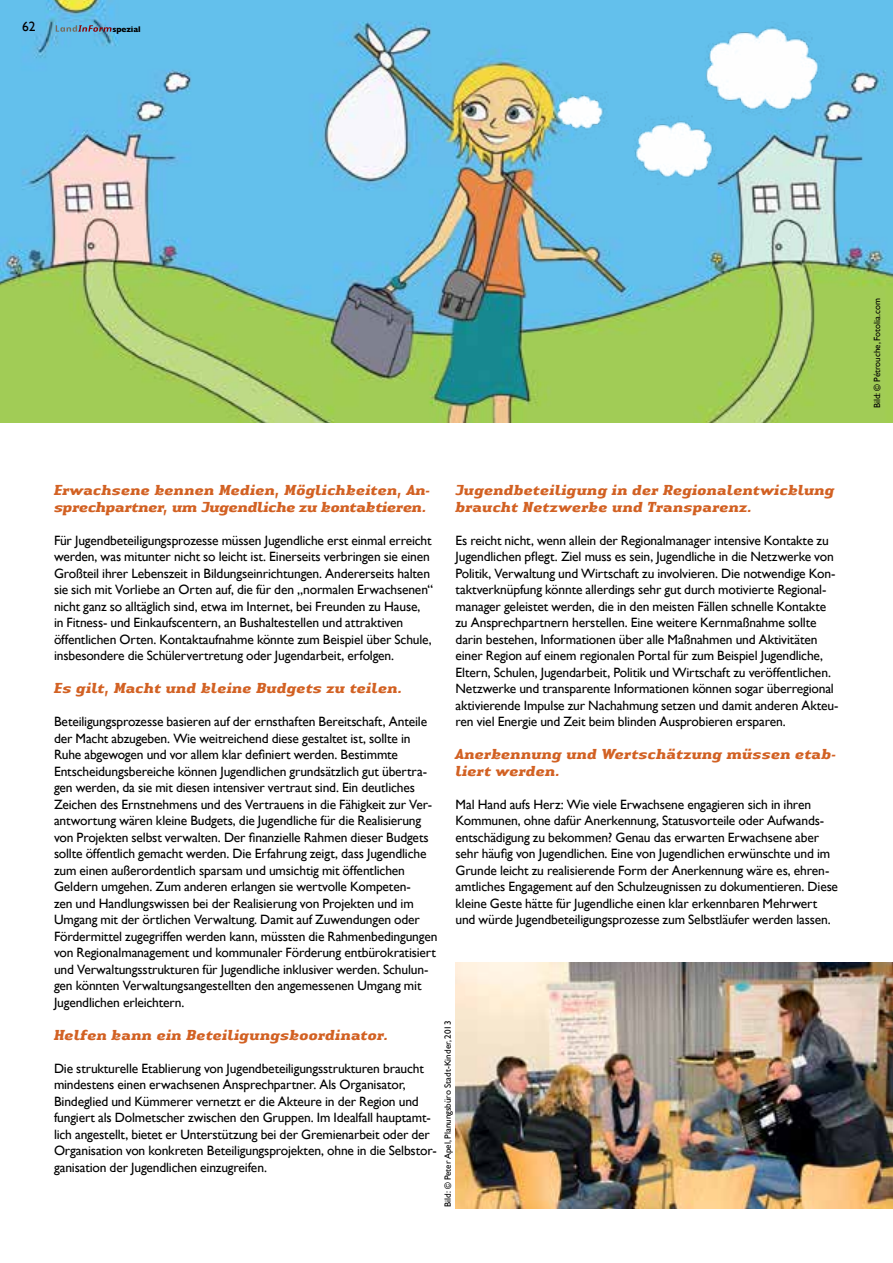
<style>
.page{position:relative;width:893px;height:1263px;background:#fff}
.page>*{position:absolute;margin:0;border:0;box-sizing:border-box;transform-origin:0 0}
.t1{font:italic 700 15px/16.5px "Authentic Serif Com";letter-spacing:-.015em;color:#d26123}
.t2{font:13.5px/16.5px "Gill Sans";letter-spacing:-.01em;color:#000}
.t3{font:9px "Gill Sans";color:#000}
.t4{font:700 8.4px "Gill Sans";letter-spacing:-.015em;color:#000}
</style>
<div class="page">
<img style="left:0;top:0;width:893px;height:422px">
<svg style="left:56px;top:25px;width:56px;height:7px"></svg>
<img style="left:455px;top:962px;width:438px;height:247px">
<img style="left:539px;top:21px;width:300px;height:165px">
<p class="t2" style="left:22px;top:18px;width:15px">62</p>
<p class="t4" style="left:112px;top:24px;width:30px">spezial</p>
<p class="t1" style="left:455px;top:482px;width:381px">Jugendbeteiligung in der Regionalentwicklung braucht Netzwerke und Transparenz.</p>
<p class="t2" style="left:455px;top:532px;width:385px">Es reicht nicht, wenn allein der Regionalmanager intensive Kontakte zu Jugendlichen pflegt. Ziel muss es sein, Jugendliche in die Netzwerke von Politik, Verwaltung und Wirtschaft zu involvieren. Die notwendige Kon&shy;taktverknüpfung könnte allerdings sehr gut durch motivierte Regional&shy;manager geleistet werden, die in den meisten Fällen schnelle Kontakte zu Ansprechpartnern herstellen. Eine weitere Kernmaßnahme sollte darin bestehen, Informationen über alle Maßnahmen und Aktivitäten einer Region auf einem regionalen Portal für zum Beispiel Jugendliche, Eltern, Schulen, Jugendarbeit, Politik und Wirtschaft zu veröffentlichen.<br>Netzwerke und transparente Informationen können sogar überregional aktivierende Impulse zur Nachahmung setzen und damit anderen Akteu&shy;ren viel Energie und Zeit beim blinden Ausprobieren ersparen.</p>
<p class="t1" style="left:455px;top:746px;width:383px">Anerkennung und Wertschätzung müssen etab&shy;liert werden.</p>
<p class="t2" style="left:455px;top:796px;width:384px">Mal Hand aufs Herz: Wie viele Erwachsene engagieren sich in ihren Kommunen, ohne dafür Anerkennung, Statusvorteile oder Aufwands&shy;entschädigung zu bekommen? Genau das erwarten Erwachsene aber sehr häufig von Jugendlichen. Eine von Jugendlichen erwünschte und im Grunde leicht zu realisierende Form der Anerkennung wäre es, ehren&shy;amtliches Engagement auf den Schulzeugnissen zu dokumentieren. Diese kleine Geste hätte für Jugendliche einen klar erkennbaren Mehrwert und würde Jugendbeteiligungsprozesse zum Selbstläufer werden lassen.</p>
<p class="t1" style="left:54px;top:482px;width:378px">Erwachsene kennen Medien, Möglichkeiten, An&shy;sprechpartner, um Jugendliche zu kontaktieren.</p>
<p class="t2" style="left:54px;top:532px;width:381px">Für Jugendbeteiligungsprozesse müssen Jugendliche erst einmal erreicht werden, was mitunter nicht so leicht ist. Einerseits verbringen sie einen Großteil ihrer Lebenszeit in Bildungseinrichtungen. Andererseits halten sie sich mit Vorliebe an Orten auf, die für den „normalen Erwachsenen“ nicht ganz so alltäglich sind, etwa im Internet, bei Freunden zu Hause, in Fitness- und Einkaufscentern, an Bushaltestellen und attraktiven öffentlichen Orten. Kontaktaufnahme könnte zum Beispiel über Schule, insbesondere die Schülervertretung oder Jugendarbeit, erfolgen.</p>
<p class="t1" style="left:54px;top:680px;width:350px">Es gilt, Macht und kleine Budgets zu teilen.</p>
<p class="t2" style="left:54px;top:713px;width:385px">Beteiligungsprozesse basieren auf der ernsthaften Bereitschaft, Anteile der Macht abzugeben. Wie weitreichend diese gestaltet ist, sollte in Ruhe abgewogen und vor allem klar definiert werden. Bestimmte Entscheidungsbereiche können Jugendlichen grundsätzlich gut übertra&shy;gen werden, da sie mit diesen intensiver vertraut sind. Ein deutliches Zeichen des Ernstnehmens und des Vertrauens in die Fähigkeit zur Ver&shy;antwortung wären kleine Budgets, die Jugendliche für die Realisierung von Projekten selbst verwalten. Der finanzielle Rahmen dieser Budgets sollte öffentlich gemacht werden. Die Erfahrung zeigt, dass Jugendliche zum einen außerordentlich sparsam und umsichtig mit öffentlichen Geldern umgehen. Zum anderen erlangen sie wertvolle Kompeten-<br>zen und Handlungswissen bei der Realisierung von Projekten und im Umgang mit der örtlichen Verwaltung. Damit auf Zuwendungen oder Fördermittel zugegriffen werden kann, müssten die Rahmenbedingungen von Regionalmanagement und kommunaler Förderung entbürokratisiert und Verwaltungsstrukturen für Jugendliche inklusiver werden. Schulun&shy;gen könnten Verwaltungsangestellten den angemessenen Umgang mit Jugendlichen erleichtern.</p>
<p class="t1" style="left:54px;top:1026px;width:336px">Helfen kann ein Beteiligungskoordinator.</p>
<p class="t2" style="left:54px;top:1060px;width:384px">Die strukturelle Etablierung von Jugendbeteiligungsstrukturen braucht mindestens einen erwachsenen Ansprechpartner. Als Organisator, Bindeglied und Kümmerer vernetzt er die Akteure in der Region und fungiert als Dolmetscher zwischen den Gruppen. Im Idealfall hauptamt&shy;lich angestellt, bietet er Unterstützung bei der Gremienarbeit oder der Organisation von konkreten Beteiligungsprojekten, ohne in die Selbstor&shy;ganisation der Jugendlichen einzugreifen.</p>
<p class="t3" style="left:442px;top:1206px;width:187px;rotate:-90deg">Bild: © Peter Apel, Planungsbüro Stadt-Kinder, 2013</p>
<p class="t3" style="left:872px;top:408px;width:112px;rotate:-90deg">Bild: © Pétrouche, Fotolia.com</p>
</div>
